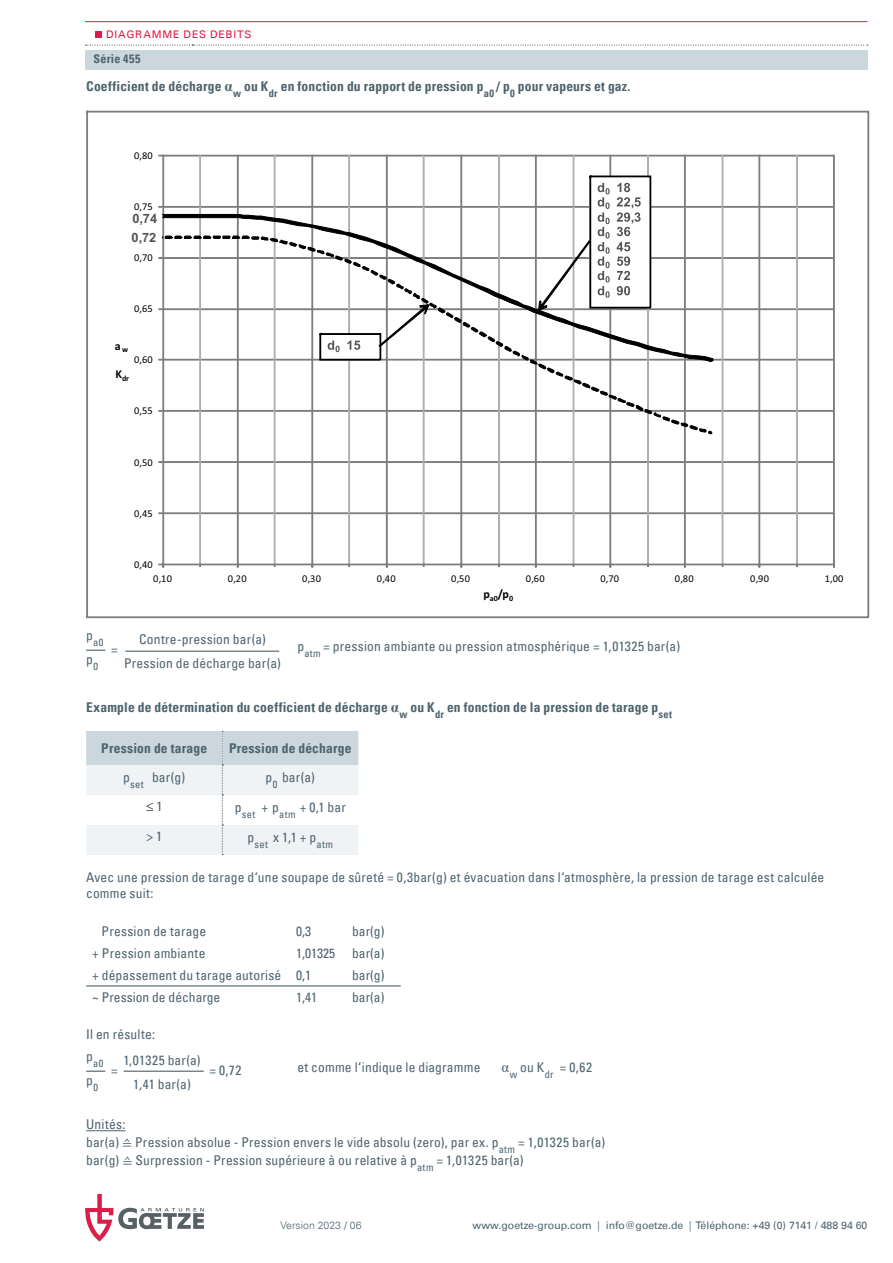
<style>
.page{position:relative;width:893px;height:1263px;background:#fff}
.page>*{position:absolute;margin:0;border:0;box-sizing:border-box;transform-origin:0 0}
.t1{font:condensed 13.5px/24.2px "Univers";letter-spacing:.015em;color:#4d636e;text-align:center}
.t2{font:700 condensed 13.5px "Univers";letter-spacing:.015em;color:#4d636e}
.t3{font:700 12.75px/19.2px "Arial";color:#515455}
.t4{font:700 12px "Calibri";color:#000001}
.t5{font:700 condensed 12px "Univers";letter-spacing:.02em;color:#4d636e}
.t6{font:10.5px "Univers";color:#4d636e}
.t7{font:10.5px "Univers";letter-spacing:.08em;color:#d91e47}
.t8{font:300 10.5px "Univers";color:#4d636e}
.t9{font:condensed 10.5px "Univers";color:#4d636e}
.t10{font:10.35px "Calibri";letter-spacing:.03em;color:#000001}
.t11{font:700 7.95px "Calibri";color:#000001}
.s1{font-family:"Times New Roman";font-stretch:normal;font-size:15px}
.s2{color:#231f20}
.s3{font-family:"Cambria Math";font-stretch:normal}
.s4{font-weight:300}
</style>
<div class="page">
<svg style="left:85px;top:1194px;width:119px;height:47px"></svg>
<svg style="left:86px;top:110px;width:783px;height:508px"></svg>
<svg style="left:538px;top:175px;width:114px;height:136px"></svg>
<svg style="left:319px;top:304px;width:111px;height:57px"></svg>
<hr style="left:85px;top:21px;width:782px;height:1px;background:#d91e47">
<div style="left:96px;top:31px;width:6px;height:7px;background:#d91e47"></div>
<div style="left:85px;top:50px;width:782px;height:19px;background:#ccd6dd"></div>
<svg style="left:85px;top:45px;width:783px;height:1px"></svg>
<svg style="left:86px;top:650px;width:19px;height:1px"></svg>
<hr style="left:125px;top:651px;width:154px;height:1px;background:#4d636e">
<svg style="left:86px;top:731px;width:272px;height:124px"></svg>
<hr style="left:86px;top:985px;width:204px;height:1px;background:#4d636e">
<hr style="left:290px;top:985px;width:56px;height:1px;background:#4d636e">
<hr style="left:346px;top:985px;width:55px;height:1px;background:#4d636e">
<svg style="left:86px;top:1071px;width:19px;height:1px"></svg>
<hr style="left:124px;top:1071px;width:80px;height:1px;background:#4d636e">
<hr style="left:86px;top:1130px;width:39px;height:1px;background:#4d636e">
<p class="t7" style="left:106px;top:28px;width:147px">DIAGRAMME DES DEBITS</p>
<p class="t5" style="left:94px;top:51px;width:48px">Série 455</p>
<p class="t2" style="left:86px;top:78px;width:546px">Coefficient de décharge <span class="s1">α</span><sub>w</sub> ou K<sub>dr</sub> en fonction du rapport de pression p<sub>a0</sub> / p<sub>0</sub> pour vapeurs et gaz.</p>
<p class="t10" style="left:134px;top:149px;width:20px">0,80</p>
<p class="t10" style="left:134px;top:200px;width:20px">0,75</p>
<p class="t3" style="left:132px;top:209px;width:27px">0,74<br>0,72</p>
<p class="t10" style="left:134px;top:250px;width:20px">0,70</p>
<p class="t10" style="left:134px;top:301px;width:20px">0,65</p>
<p class="t4" style="left:115px;top:337px;width:15px">a<sub>w</sub></p>
<p class="t11" style="left:116px;top:373px;width:15px"><sup>K</sup>dr</p>
<p class="t10" style="left:134px;top:353px;width:20px">0,60</p>
<p class="t10" style="left:134px;top:404px;width:20px">0,55</p>
<p class="t10" style="left:134px;top:455px;width:20px">0,50</p>
<p class="t10" style="left:134px;top:506px;width:20px">0,45</p>
<p class="t10" style="left:134px;top:557px;width:20px">0,40</p>
<p class="t10" style="left:153px;top:571px;width:20px">0,10</p>
<p class="t10" style="left:228px;top:571px;width:20px">0,20</p>
<p class="t10" style="left:302px;top:571px;width:20px">0,30</p>
<p class="t10" style="left:377px;top:571px;width:20px">0,40</p>
<p class="t10" style="left:451px;top:571px;width:20px">0,50</p>
<p class="t10" style="left:526px;top:571px;width:20px">0,60</p>
<p class="t10" style="left:600px;top:571px;width:20px">0,70</p>
<p class="t10" style="left:675px;top:571px;width:20px">0,80</p>
<p class="t10" style="left:750px;top:571px;width:20px">0,90</p>
<p class="t10" style="left:825px;top:571px;width:20px">1,00</p>
<p class="t4" style="left:483px;top:586px;width:31px">p<sub>a0</sub>/p<sub>0</sub></p>
<p class="t9" style="left:86px;top:635px;width:19px"><sup>p</sup>a0</p>
<p class="t1" style="left:86px;top:647px;width:13px">p<sub>0</sub></p>
<p class="t1" style="left:124px;top:627px;width:158px">Contre-pression bar(a)<br>Pression de décharge bar(a)</p>
<p class="t1" style="left:111px;top:637px;width:8px">=</p>
<p class="t1" style="left:297px;top:634px;width:384px">p<sub>atm</sub> = pression ambiante ou pression atmosphérique = 1,01325 bar(a)</p>
<p class="t2" style="left:86px;top:699px;width:587px">Example de détermination du coefficient de décharge <span class="s1">α</span><sub>w</sub> ou K<sub>dr</sub> en fonction de la pression de tarage p<sub>set</sub></p>
<p class="t2" style="left:101px;top:740px;width:107px">Pression de tarage</p>
<p class="t2" style="left:229px;top:740px;width:124px">Pression de décharge</p>
<p class="t1" style="left:123px;top:765px;width:64px">p<sub>set</sub> bar(g)</p>
<p class="t1" style="left:265px;top:765px;width:51px">p<sub>0</sub> bar(a)</p>
<p class="t1" style="left:146px;top:794px;width:18px"><span class="s2">≤</span>1</p>
<p class="t1" style="left:235px;top:795px;width:113px">p<sub>set</sub> + p<sub>atm</sub> + 0,1 bar</p>
<p class="t1" style="left:146px;top:824px;width:17px">&gt; 1</p>
<p class="t1" style="left:247px;top:825px;width:87px">p<sub>set</sub> x 1,1 + p<sub>atm</sub></p>
<p class="t1" style="left:86px;top:868px;width:740px;line-height:16.5px;text-align:left">Avec une pression de tarage d‘une soupape de sûreté = 0,3bar(g) et évacuation dans l‘atmosphère, la pression de tarage est calculée comme suit:</p>
<p class="t1" style="left:102px;top:919px;width:106px">Pression de tarage</p>
<p class="t1" style="left:296px;top:919px;width:16px">0,3</p>
<p class="t1" style="left:352px;top:919px;width:34px">bar(g)</p>
<p class="t1" style="left:92px;top:941px;width:115px">+ Pression ambiante</p>
<p class="t1" style="left:296px;top:941px;width:40px">1,01325</p>
<p class="t1" style="left:352px;top:941px;width:34px">bar(a)</p>
<p class="t1" style="left:92px;top:963px;width:221px">+ dépassement du tarage autorisé 0,1</p>
<p class="t1" style="left:352px;top:963px;width:34px">bar(g)</p>
<p class="t1" style="left:92px;top:984px;width:130px">~ Pression de décharge</p>
<p class="t1" style="left:296px;top:984px;width:22px">1,41</p>
<p class="t1" style="left:352px;top:984px;width:34px">bar(a)</p>
<p class="t1" style="left:86px;top:1022px;width:70px">Il en résulte:</p>
<p class="t1" style="left:297px;top:1055px;width:185px">et comme l‘indique le diagramme</p>
<p class="t1" style="left:501px;top:1055px;width:92px"><span class="s1">α</span><sub>w</sub> ou K<sub>dr</sub> = 0,62</p>
<p class="t9" style="left:86px;top:1056px;width:19px"><sup>p</sup>a0</p>
<p class="t1" style="left:86px;top:1068px;width:13px">p<sub>0</sub></p>
<p class="t1" style="left:123px;top:1048px;width:79px">1,01325 bar(a)<br>1,41 bar(a)</p>
<p class="t1" style="left:111px;top:1058px;width:8px">=</p>
<p class="t1" style="left:209px;top:1058px;width:33px">= 0,72</p>
<p class="t1" style="left:86px;top:1115px;width:521px;line-height:18px;text-align:left">Unités:<br>bar(a) <span class="s3">≙</span> Pression absolue - Pression envers le vide absolu (zero), par ex. p<sub>atm</sub> = 1,01325 bar(a) bar(g) <span class="s3">≙</span> Surpression - Pression supérieure à ou relative à p<sub>atm</sub> = 1,01325 bar(a)</p>
<p class="t8" style="left:281px;top:1219px;width:82px">Version 2023 / 06</p>
<p class="t6" style="left:473px;top:1219px;width:396px">www.goetze-group.com <span class="s4">|</span> info@goetze.de <span class="s4">|</span> Téléphone: +49 (0) 7141 / 488 94 60</p>
</div>
